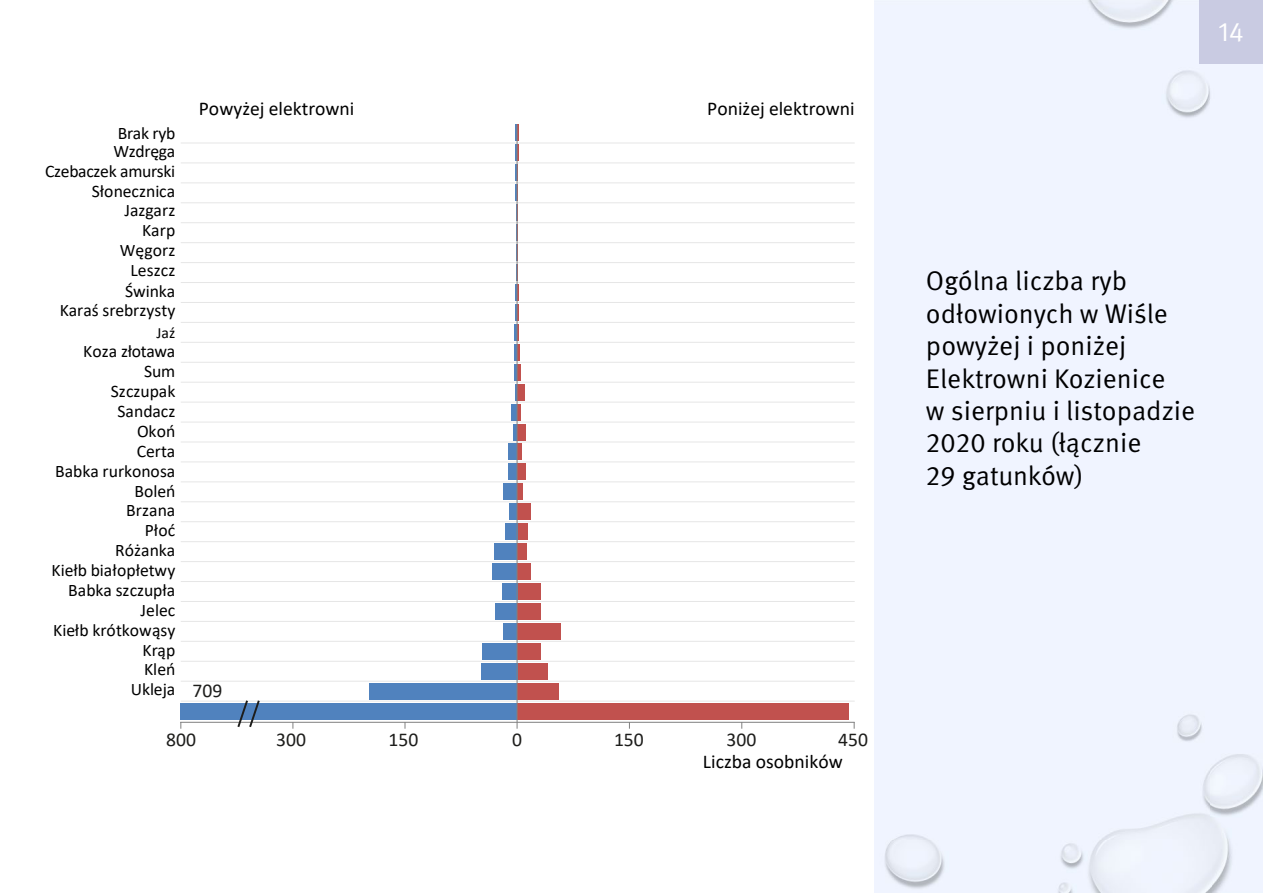
<style>
.page{position:relative;width:1263px;height:893px;background:#fff}
.page>*{position:absolute;margin:0;border:0;box-sizing:border-box;transform-origin:0 0}
.t1{font:27px/32.4px "Meta Pro";color:#000}
.t2{font:27px "Meta Pro";color:#fff}
.t3{font:19.5px "Calibri";color:#000}
.t4{font:19.5px "Calibri";color:#1d1d1b}
.t5{font:17.55px/19.8px "Calibri";color:#000;text-align:right}
.t6{font:15.6px "Calibri";color:#000}
</style>
<div class="page">
<div style="left:1210px;top:64px;width:53px;height:829px;background:#f0f4ff"></div>
<img style="left:874px;top:840px;width:337px;height:53px">
<svg style="left:180px;top:124px;width:675px;height:605px"></svg>
<hr style="left:181px;top:143px;width:674px;height:1px;background:#e6e6e6">
<hr style="left:181px;top:163px;width:674px;height:1px;background:#e6e6e6">
<hr style="left:181px;top:183px;width:674px;height:1px;background:#e6e6e6">
<hr style="left:181px;top:203px;width:674px;height:1px;background:#e6e6e6">
<hr style="left:181px;top:222px;width:674px;height:1px;background:#e6e6e6">
<hr style="left:181px;top:242px;width:674px;height:1px;background:#e6e6e6">
<hr style="left:181px;top:262px;width:674px;height:1px;background:#e6e6e6">
<hr style="left:181px;top:282px;width:674px;height:1px;background:#e6e6e6">
<hr style="left:181px;top:302px;width:674px;height:1px;background:#e6e6e6">
<hr style="left:181px;top:322px;width:674px;height:1px;background:#e6e6e6">
<hr style="left:181px;top:342px;width:674px;height:1px;background:#e6e6e6">
<hr style="left:181px;top:362px;width:674px;height:1px;background:#e6e6e6">
<hr style="left:181px;top:382px;width:674px;height:1px;background:#e6e6e6">
<hr style="left:181px;top:402px;width:674px;height:1px;background:#e6e6e6">
<hr style="left:181px;top:422px;width:674px;height:1px;background:#e6e6e6">
<hr style="left:181px;top:442px;width:674px;height:1px;background:#e6e6e6">
<hr style="left:181px;top:462px;width:674px;height:1px;background:#e6e6e6">
<hr style="left:181px;top:482px;width:674px;height:1px;background:#e6e6e6">
<hr style="left:181px;top:501px;width:674px;height:1px;background:#e6e6e6">
<hr style="left:181px;top:521px;width:674px;height:1px;background:#e6e6e6">
<hr style="left:181px;top:541px;width:674px;height:1px;background:#e6e6e6">
<hr style="left:181px;top:561px;width:674px;height:1px;background:#e6e6e6">
<hr style="left:181px;top:581px;width:674px;height:1px;background:#e6e6e6">
<hr style="left:181px;top:601px;width:674px;height:1px;background:#e6e6e6">
<hr style="left:181px;top:621px;width:674px;height:1px;background:#e6e6e6">
<hr style="left:181px;top:641px;width:674px;height:1px;background:#e6e6e6">
<hr style="left:181px;top:661px;width:674px;height:1px;background:#e6e6e6">
<hr style="left:181px;top:681px;width:674px;height:1px;background:#e6e6e6">
<hr style="left:181px;top:701px;width:674px;height:1px;background:#e6e6e6">
<hr style="left:180px;top:722px;width:675px;height:1px;background:#808080">
<div style="left:517px;top:703px;width:332px;height:16px;background:#c1514e"></div>
<div style="left:180px;top:703px;width:337px;height:16px;background:#5082be"></div>
<div style="left:517px;top:683px;width:41px;height:16px;background:#c1514e"></div>
<div style="left:370px;top:683px;width:147px;height:16px;background:#5082be"></div>
<div style="left:517px;top:663px;width:30px;height:16px;background:#c1514e"></div>
<div style="left:481px;top:663px;width:36px;height:16px;background:#5082be"></div>
<div style="left:517px;top:643px;width:24px;height:17px;background:#c1514e"></div>
<div style="left:483px;top:643px;width:34px;height:17px;background:#5082be"></div>
<div style="left:517px;top:623px;width:43px;height:17px;background:#c1514e"></div>
<div style="left:503px;top:623px;width:14px;height:17px;background:#5082be"></div>
<div style="left:517px;top:603px;width:23px;height:17px;background:#c1514e"></div>
<div style="left:495px;top:603px;width:22px;height:17px;background:#5082be"></div>
<div style="left:517px;top:583px;width:23px;height:17px;background:#c1514e"></div>
<div style="left:502px;top:583px;width:15px;height:17px;background:#5082be"></div>
<div style="left:517px;top:563px;width:14px;height:17px;background:#c1514e"></div>
<div style="left:492px;top:563px;width:25px;height:17px;background:#5082be"></div>
<div style="left:517px;top:543px;width:9px;height:17px;background:#c1514e"></div>
<div style="left:494px;top:543px;width:23px;height:17px;background:#5082be"></div>
<div style="left:517px;top:523px;width:11px;height:17px;background:#c1514e"></div>
<div style="left:505px;top:523px;width:12px;height:17px;background:#5082be"></div>
<div style="left:517px;top:503px;width:14px;height:17px;background:#c1514e"></div>
<div style="left:510px;top:503px;width:7px;height:17px;background:#5082be"></div>
<div style="left:517px;top:483px;width:6px;height:17px;background:#c1514e"></div>
<div style="left:504px;top:483px;width:13px;height:17px;background:#5082be"></div>
<div style="left:517px;top:464px;width:9px;height:16px;background:#c1514e"></div>
<div style="left:509px;top:464px;width:8px;height:16px;background:#5082be"></div>
<hr style="left:517px;top:444px;width:4px;height:16px;background:#c1514e">
<div style="left:509px;top:444px;width:8px;height:16px;background:#5082be"></div>
<div style="left:517px;top:424px;width:9px;height:16px;background:#c1514e"></div>
<svg style="left:513px;top:424px;width:4px;height:16px"></svg>
<hr style="left:517px;top:404px;width:4px;height:16px;background:#c1514e">
<div style="left:512px;top:404px;width:5px;height:16px;background:#5082be"></div>
<div style="left:517px;top:384px;width:7px;height:16px;background:#c1514e"></div>
<svg style="left:516px;top:384px;width:1px;height:16px"></svg>
<hr style="left:517px;top:364px;width:4px;height:16px;background:#c1514e">
<hr style="left:514px;top:364px;width:3px;height:16px;background:#5082be">
<hr style="left:517px;top:344px;width:3px;height:17px;background:#c1514e">
<hr style="left:514px;top:344px;width:3px;height:17px;background:#5082be">
<hr style="left:514px;top:324px;width:3px;height:17px;background:#5082be">
<svg style="left:515px;top:125px;width:4px;height:216px"></svg>
<hr style="left:517px;top:125px;width:1px;height:604px;background:#808080">
<svg style="left:236px;top:698px;width:25px;height:31px"></svg>
<div style="left:1199px;top:0;width:64px;height:64px;background:#c9cbe2"></div>
<p class="t5" style="left:118px;top:123px;width:59px">Brak ryb</p>
<p class="t5" style="left:113px;top:141px;width:63px">Wzdręga</p>
<p class="t5" style="left:45px;top:161px;width:132px">Czebaczek amurski</p>
<p class="t5" style="left:92px;top:181px;width:85px">Słonecznica</p>
<p class="t5" style="left:124px;top:200px;width:52px">Jazgarz</p>
<p class="t5" style="left:142px;top:220px;width:35px">Karp</p>
<p class="t5" style="left:120px;top:240px;width:57px">Węgorz</p>
<p class="t5" style="left:130px;top:260px;width:46px">Leszcz</p>
<p class="t5" style="left:125px;top:281px;width:52px">Świnka</p>
<p class="t5" style="left:60px;top:300px;width:117px">Karaś srebrzysty</p>
<p class="t6" style="left:157px;top:322px;width:20px">Jaź</p>
<p class="t5" style="left:83px;top:341px;width:94px">Koza złotawa</p>
<p class="t5" style="left:144px;top:361px;width:33px">Sum</p>
<p class="t5" style="left:111px;top:381px;width:66px">Szczupak</p>
<p class="t5" style="left:118px;top:401px;width:59px">Sandacz</p>
<p class="t5" style="left:137px;top:421px;width:40px">Okoń</p>
<p class="t5" style="left:137px;top:441px;width:40px">Certa</p>
<p class="t5" style="left:55px;top:460px;width:122px">Babka rurkonosa</p>
<p class="t5" style="left:126px;top:500px;width:51px">Brzana<br>Płoć</p>
<p class="t5" style="left:134px;top:480px;width:42px">Boleń</p>
<p class="t5" style="left:115px;top:540px;width:62px">Różanka</p>
<p class="t5" style="left:51px;top:560px;width:125px">Kiełb białopłetwy</p>
<p class="t5" style="left:68px;top:580px;width:109px">Babka szczupła</p>
<p class="t5" style="left:53px;top:619px;width:124px">Kiełb krótkowąsy</p>
<p class="t5" style="left:141px;top:600px;width:36px">Jelec</p>
<p class="t5" style="left:142px;top:639px;width:34px">Krąp</p>
<p class="t5" style="left:144px;top:659px;width:33px">Kleń</p>
<p class="t5" style="left:131px;top:679px;width:46px">Ukleja</p>
<p class="t3" style="left:199px;top:95px;width:157px">Powyżej elektrowni</p>
<p class="t3" style="left:707px;top:95px;width:149px">Poniżej elektrowni</p>
<p class="t4" style="left:192px;top:677px;width:31px">709</p>
<p class="t4" style="left:166px;top:726px;width:31px">800</p>
<p class="t4" style="left:276px;top:726px;width:31px">300</p>
<p class="t4" style="left:389px;top:726px;width:31px">150</p>
<p class="t4" style="left:512px;top:726px;width:11px">0</p>
<p class="t4" style="left:614px;top:726px;width:31px">150</p>
<p class="t4" style="left:726px;top:726px;width:31px">300</p>
<p class="t4" style="left:838px;top:726px;width:31px">450</p>
<p class="t3" style="left:703px;top:747px;width:141px">Liczba osobników</p>
<h1 class="t2" style="left:1218px;top:11px;width:27px">14</h1>
<h1 class="t1" style="left:926px;top:263px;width:271px">Ogólna liczba ryb odłowionych w Wiśle powyżej i poniżej<br>Elektrowni Kozienice<br>w sierpniu i listopadzie<br>2020 roku (łącznie<br>29 gatunków)</h1>
</div>
